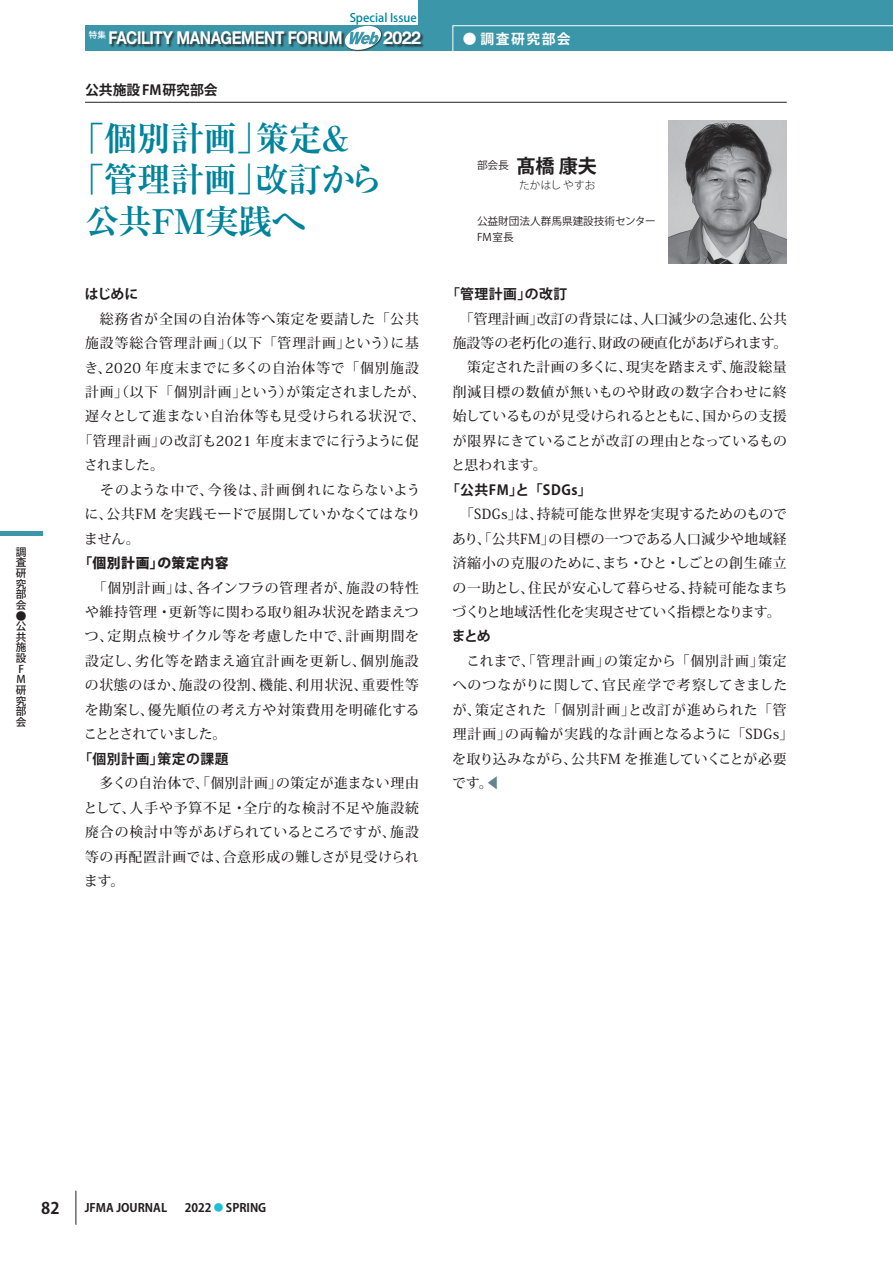
<style>
.page{position:relative;width:893px;height:1263px;background:#fff}
.page>*{position:absolute;margin:0;border:0;box-sizing:border-box;transform-origin:0 0}
.t1{font:700 34.05px "Ryumin Pro";letter-spacing:-.025em;color:#00839c}
.t2{font:700 19.2px "Koz Go Pro";color:#231f20}
.t3{font:700 17.7px "Helvetica Neue LT Std";letter-spacing:-.025em;color:#fff;scale:.86 1}
.t4{font:700 17.7px "Helvetica Neue LT Std";letter-spacing:-.025em;color:#fff}
.t5{font:700 16.95px "Helvetica Neue LT Std";letter-spacing:-.04em;color:#fff}
.t6{font:700 15.9px "Koz Go Pro";color:#231f20}
.t7{font:500 13.8px/24.5px "Koz Min Pro";letter-spacing:.04em;color:#231f20;text-align:justify}
.t8{font:500 13.8px "Koz Min Pro";letter-spacing:.07em;color:#231f20}
.t9{font:700 13.8px "Koz Go Pro";letter-spacing:.04em;color:#231f20}
.t10{font:500 13.8px "Koz Min Pro";letter-spacing:.075em;color:#231f20}
.t11{font:800 13.8px "Koz Go Pro";letter-spacing:.04em;color:#231f20}
.t12{font:700 13.8px "Koz Go Pro";color:#231f20}
.t13{font:700 13.8px "Koz Go Pro";letter-spacing:.11em;color:#fff}
.t14{font:700 11.7px "Koz Go Pro";color:#231f20}
.t15{font:500 11.7px "Koz Go Pro";color:#00839c}
.t16{font:10.65px/15.9px "Koz Go Pro";color:#231f20}
.t17{font:500 10.65px/10.6px "Koz Go Pro";color:#231f20}
.t18{font:300 10.65px "Koz Go Pro";letter-spacing:.02em;color:#231f20}
.s1{font-family:"Ryumin Pro"}
.s2{color:#63858d}
.s3{font-size:9.6px;color:#1cbed8}
</style>
<div class="page">
<hr style="left:76px;top:1191px;width:1px;height:34px;background:#231f20">
<div style="left:85px;top:26px;width:808px;height:25px;background:#3a96a8"></div>
<div style="left:419px;top:0;width:474px;height:26px;background:#3a96a8"></div>
<svg style="left:452px;top:25px;width:441px;height:26px"></svg>
<div style="left:110px;top:31px;width:314px;height:17px;background:#231f20;opacity:.75"></div>
<svg style="left:343px;top:25px;width:40px;height:27px"></svg>
<hr style="left:85px;top:102px;width:702px;height:1px;background:#231f20">
<img style="left:668px;top:121px;width:119px;height:142px">
<div style="left:0;top:531px;width:43px;height:5px;background:#3a96a8"></div>
<p class="t17" style="left:16px;top:547px;width:12px">調査研究部会●公共施設<br>F<br>M研究部会</p>
<p class="t15" style="left:350px;top:11px;width:69px">Special Issue</p>
<p class="t3" style="left:89px;top:27px;width:297px"><sup>特集</sup> FACILITY MANAGEMENT FORUM</p>
<p class="t4" style="left:383px;top:27px;width:39px">2022</p>
<p class="t13" style="left:463px;top:30px;width:110px"><span class="s1">●</span> 調査研究部会</p>
<p class="t5" style="left:115px;top:27px;width:294px">FACILITY MANAGEMENT FORUM 2017</p>
<p class="t12" style="left:85px;top:81px;width:134px">公共施設 FM研究部会</p>
<h1 class="t1" style="left:71px;top:111px;width:280px">「個別計画」策定&amp;</h1>
<h1 class="t1" style="left:71px;top:153px;width:314px">「管理計画」改訂から</h1>
<h1 class="t1" style="left:85px;top:194px;width:222px">公共FM実践へ</h1>
<p class="t9" style="left:85px;top:285px;width:55px">はじめに</p>
<p class="t8" style="left:85px;top:309px;width:335px">　総務省が全国の自治体等へ策定を要請した「公共</p>
<p class="t8" style="left:85px;top:333px;width:335px">施設等総合管理計画」（以下「管理計画」という）に基</p>
<p class="t7" style="left:84px;top:355px;width:336px">き、2020 年度末までに多くの自治体等で「個別施設</p>
<p class="t7" style="left:85px;top:379px;width:342px">計画」（以下「個別計画」という）が策定されましたが、</p>
<p class="t7" style="left:85px;top:404px;width:342px">遅々として進まない自治体等も見受けられる状況で、</p>
<p class="t7" style="left:78px;top:428px;width:342px">「管理計画」の改訂も2021 年度末までに行うように促</p>
<p class="t7" style="left:84px;top:452px;width:81px">されました。</p>
<p class="t10" style="left:85px;top:480px;width:337px">　そのような中で、今後は、計画倒れにならないよう</p>
<p class="t7" style="left:85px;top:501px;width:337px">に、公共FM を実践モードで展開していかなくてはなり</p>
<p class="t7" style="left:84px;top:526px;width:57px">ません。</p>
<p class="t11" style="left:78px;top:554px;width:152px">「個別計画」の策定内容</p>
<p class="t7" style="left:84px;top:575px;width:337px">　「個別計画」は、各インフラの管理者が、施設の特性や維持管理・更新等に関わる取り組み状況を踏まえつつ、定期点検サイクル等を考慮した中で、計画期間を設定し、劣化等を踏まえ適宜計画を更新し、個別施設の状態のほか、施設の役割、機能、利用状況、重要性等を勘案し、優先順位の考え方や対策費用を明確化することとされていました。</p>
<p class="t9" style="left:78px;top:750px;width:152px">「個別計画」策定の課題</p>
<p class="t7" style="left:84px;top:770px;width:337px">　多くの自治体で、「個別計画」の策定が進まない理由として、人手や予算不足・全庁的な検討不足や施設統廃合の検討中等があげられているところですが、施設等の再配置計画では、合意形成の難しさが見受けられます。</p>
<h2 class="t2" style="left:477px;top:153px;width:121px"><sup>部会長</sup> 髙橋 康夫</h2>
<p class="t18" style="left:519px;top:178px;width:78px">たかはし やすお</p>
<p class="t16" style="left:477px;top:213px;width:191px">公益財団法人群馬県建設技術センター　<br>FM室長</p>
<p class="t9" style="left:446px;top:285px;width:123px">「管理計画」の改訂</p>
<p class="t7" style="left:451px;top:306px;width:338px">　「管理計画」改訂の背景には、人口減少の急速化、公共施設等の老朽化の進行、財政の硬直化があげられます。　策定された計画の多くに、現実を踏まえず、施設総量削減目標の数値が無いものや財政の数字合わせに終始しているものが見受けられるとともに、国からの支援が限界にきていることが改訂の理由となっているものと思われます。</p>
<p class="t9" style="left:446px;top:481px;width:147px">「公共FM」と「SDGs」</p>
<p class="t7" style="left:452px;top:501px;width:337px">　「SDGs」は、持続可能な世界を実現するためのものであり、「公共FM」の目標の一つである人口減少や地域経済縮小の克服のために、まち・ひと・しごとの創生確立の一助とし、住民が安心して暮らせる、持続可能なまちづくりと地域活性化を実現させていく指標となります。</p>
<p class="t9" style="left:452px;top:627px;width:40px">まとめ</p>
<p class="t7" style="left:452px;top:648px;width:343px;text-align:left">　これまで、「管理計画」の策定から「個別計画」策定へのつながりに関して、官民産学で考察してきましたが、策定された「個別計画」と改訂が進められた「管理計画」の両輪が実践的な計画となるように「SDGs」を取り込みながら、公共FM を推進していくことが必要です。<span class="s2">◀</span></p>
<p class="t6" style="left:41px;top:1198px;width:20px">82</p>
<p class="t14" style="left:85px;top:1200px;width:84px">JFMA JOURNAL</p>
<p class="t14" style="left:185px;top:1200px;width:83px">2022 <span class="s3">●</span> SPRING</p>
</div>
